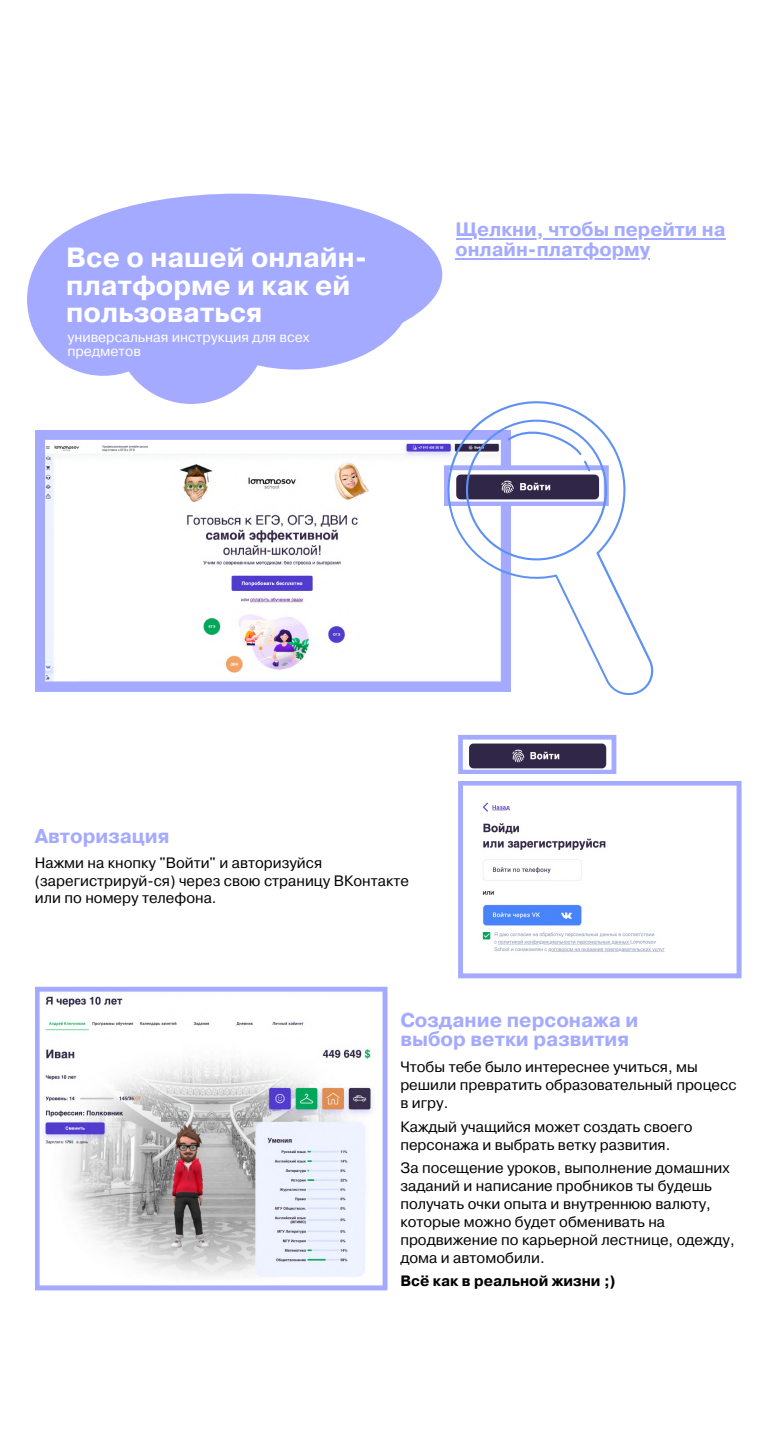
<style>
.page{position:relative;width:780px;height:1454px;background:#fff}
.page>*{position:absolute;margin:0;border:0;box-sizing:border-box;transform-origin:0 0}
.t1{font:700 27.62px/27.5px "Pragmatica";color:#fff}
.t2{font:700 19.88px/19.6px "Pragmatica";color:#a4aaff}
.t3{font:700 19.38px/20.6px "Pragmatica";color:#a4aaff}
.t4{font:15px/17.9px "Pragmatica";color:#000}
.t5{font:700 15px "Pragmatica";color:#000}
.t6{font:14px/14px "Pragmatica";color:#fff}
</style>
<div class="page">
<div style="left:27px;top:223px;width:152px;height:153px;background:#a4aaff;border-radius:50%"></div>
<div style="left:180px;top:217px;width:231px;height:152px;background:#a4aaff;border-radius:50%"></div>
<div style="left:115px;top:251px;width:152px;height:153px;background:#a4aaff;border-radius:50%"></div>
<div style="left:35px;top:194px;width:407px;height:161px;background:#a4aaff;border-radius:50%"></div>
<svg style="left:35px;top:430px;width:382px;height:261px"></svg>
<hr style="left:455px;top:237px;width:270px;height:2px;background:#a4aaff">
<hr style="left:455px;top:258px;width:195px;height:2px;background:#a4aaff">
<svg style="left:417px;top:401px;width:237px;height:295px"></svg>
<svg style="left:458px;top:735px;width:158px;height:39px;background:#79769e"></svg>
<svg style="left:458px;top:781px;width:283px;height:197px"></svg>
<svg style="left:35px;top:986px;width:352px;height:304px"></svg>
<h1 class="t1" style="left:66px;top:245px;width:302px">Все о нашей онлайн&shy;платформе и как ей пользоваться</h1>
<p class="t6" style="left:67px;top:330px;width:243px">универсальная инструкция для всех предметов</p>
<p class="t3" style="left:455px;top:219px;width:271px">Щелкни, чтобы перейти на онлайн-платформу</p>
<h2 class="t2" style="left:35px;top:826px;width:136px">Авторизация</h2>
<p class="t4" style="left:35px;top:854px;width:375px">Нажми на кнопку "Войти" и авторизуйся (зарегистрируй-ся) через свою страницу ВКонтакте или по номеру телефона.</p>
<h2 class="t2" style="left:400px;top:1010px;width:239px">Создание персонажа и выбор ветки развития</h2>
<p class="t4" style="left:400px;top:1058px;width:337px">Чтобы тебе было интереснее учиться, мы решили превратить образовательный процесс в игру.</p>
<p class="t4" style="left:400px;top:1118px;width:293px">Каждый учащийся может создать своего персонажа и выбрать ветку развития.</p>
<p class="t4" style="left:400px;top:1159px;width:335px">За посещение уроков, выполнение домашних заданий и написание пробников ты будешь получать очки опыта и внутреннюю валюту, которые можно будет обменивать на продвижение по карьерной лестнице, одежду, дома и автомобили.</p>
<p class="t5" style="left:400px;top:1271px;width:217px">Всё как в реальной жизни ;)</p>
</div>
